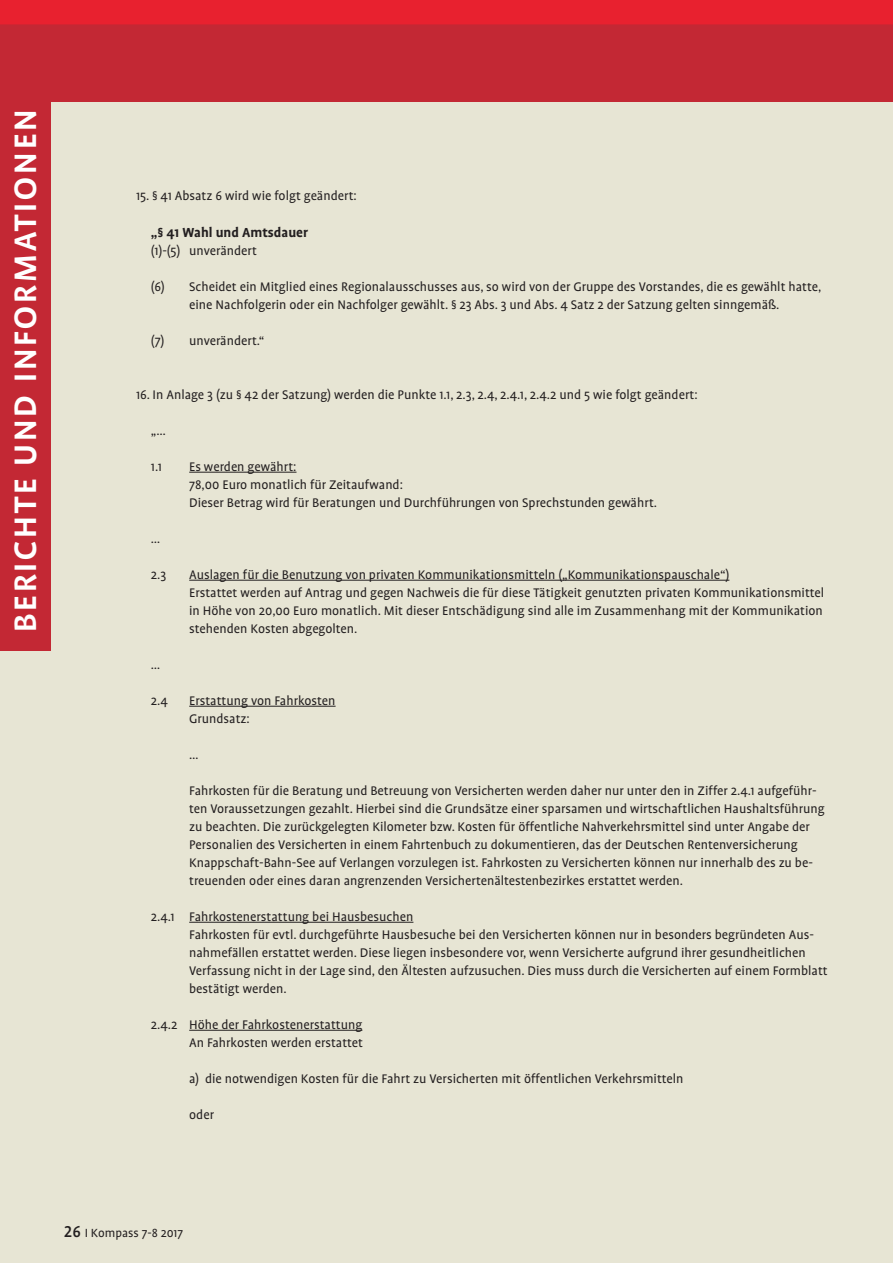
<style>
.page{position:relative;width:893px;height:1263px;background:#e7e5d4}
.page>*{position:absolute;margin:0;border:0;box-sizing:border-box;transform-origin:0 0}
.t1{font:500 42px "Profile OT";letter-spacing:.025em;color:#fff}
.t2{font:700 15px "Profile OT";color:#231f20}
.t3{font:14.25px/18px "Profile OT";color:#231f20}
.t4{font:13.5px "Profile OT";color:#231f20}
.s1{font-weight:500;font-size:18px}
</style>
<div class="page">
<div style="left:0;top:0;width:893px;height:102px;background:#c32834"></div>
<hr style="left:189px;top:472px;width:107px;height:1px;background:#231f20">
<hr style="left:189px;top:580px;width:540px;height:1px;background:#231f20">
<hr style="left:189px;top:706px;width:147px;height:1px;background:#231f20">
<hr style="left:189px;top:922px;width:224px;height:1px;background:#231f20">
<hr style="left:189px;top:1030px;width:173px;height:1px;background:#231f20">
<div style="left:0;top:89px;width:51px;height:562px;background:#c32834"></div>
<div style="left:0;top:0;width:893px;height:24px;background:#e8212f"></div>
<h1 class="t1" style="left:1px;top:633px;width:525px;rotate:-90deg">berichte und informationen</h1>
<p class="t3" style="left:136px;top:188px;width:222px">15. § 41 Absatz 6 wird wie folgt geändert:</p>
<p class="t2" style="left:151px;top:224px;width:159px">„§ 41 Wahl und Amtsdauer</p>
<p class="t3" style="left:151px;top:242px;width:108px">(1)-(5) unverändert</p>
<p class="t3" style="left:151px;top:278px;width:672px;text-align:center">(6) Scheidet ein Mitglied eines Regionalausschusses aus, so wird von der Gruppe des Vorstandes, die es gewählt hatte, eine Nachfolgerin oder ein Nachfolger gewählt. § 23 Abs. 3 und Abs. 4 Satz 2 der Satzung gelten sinngemäß.</p>
<p class="t3" style="left:151px;top:332px;width:115px">(7) unverändert.“</p>
<p class="t3" style="left:136px;top:386px;width:563px">16. In Anlage 3 (zu § 42 der Satzung) werden die Punkte 1.1, 2.3, 2.4, 2.4.1, 2.4.2 und 5 wie folgt geändert:</p>
<p class="t3" style="left:151px;top:422px;width:17px">„…</p>
<p class="t3" style="left:151px;top:458px;width:12px">1.1</p>
<p class="t3" style="left:189px;top:458px;width:469px">Es werden gewährt:<br>78,00 Euro monatlich für Zeitaufwand:<br>Dieser Betrag wird für Beratungen und Durchführungen von Sprechstunden gewährt.</p>
<p class="t3" style="left:151px;top:530px;width:11px">…</p>
<p class="t3" style="left:151px;top:566px;width:17px">2.3</p>
<p class="t3" style="left:189px;top:566px;width:637px">Auslagen für die Benutzung von privaten Kommunikationsmitteln („Kommunikationspauschale“)<br>Erstattet werden auf Antrag und gegen Nachweis die für diese Tätigkeit genutzten privaten Kommunikationsmittel in Höhe von 20,00 Euro monatlich. Mit dieser Entschädigung sind alle im Zusammenhang mit der Kommunikation stehenden Kosten abgegolten.</p>
<p class="t3" style="left:151px;top:656px;width:11px">…</p>
<p class="t3" style="left:151px;top:692px;width:18px">2.4</p>
<p class="t3" style="left:189px;top:692px;width:148px">Erstattung von Fahrkosten<br>Grundsatz:</p>
<p class="t3" style="left:189px;top:746px;width:11px">…</p>
<p class="t3" style="left:189px;top:782px;width:637px">Fahrkosten für die Beratung und Betreuung von Versicherten werden daher nur unter den in Ziffer 2.4.1 aufgeführ&shy;ten Voraussetzungen gezahlt. Hierbei sind die Grundsätze einer sparsamen und wirtschaftlichen Haushaltsführung zu beachten. Die zurückgelegten Kilometer bzw. Kosten für öffentliche Nahverkehrsmittel sind unter Angabe der Personalien des Versicherten in einem Fahrtenbuch zu dokumentieren, das der Deutschen Rentenversicherung Knappschaft-Bahn-See auf Verlangen vorzulegen ist. Fahrkosten zu Versicherten können nur innerhalb des zu be&shy;treuenden oder eines daran angrenzenden Versichertenältestenbezirkes erstattet werden.</p>
<p class="t3" style="left:189px;top:908px;width:640px;text-indent:-38px">2.4.1 Fahrkostenerstattung bei Hausbesuchen<br>Fahrkosten für evtl. durchgeführte Hausbesuche bei den Versicherten können nur in besonders begründeten Aus&shy;nahmefällen erstattet werden. Diese liegen insbesondere vor, wenn Versicherte aufgrund ihrer gesundheitlichen Verfassung nicht in der Lage sind, den Ältesten aufzusuchen. Dies muss durch die Versicherten auf einem Formblatt bestätigt werden.</p>
<p class="t3" style="left:151px;top:1016px;width:214px;text-align:right">2.4.2 Höhe der Fahrkostenerstattung<br>An Fahrkosten werden erstattet</p>
<p class="t3" style="left:189px;top:1070px;width:496px">a) die notwendigen Kosten für die Fahrt zu Versicherten mit öffentlichen Verkehrsmitteln</p>
<p class="t3" style="left:189px;top:1106px;width:26px">oder</p>
<p class="t4" style="left:64px;top:1225px;width:121px"><span class="s1">26</span> I Kompass 7-8 2017</p>
</div>
